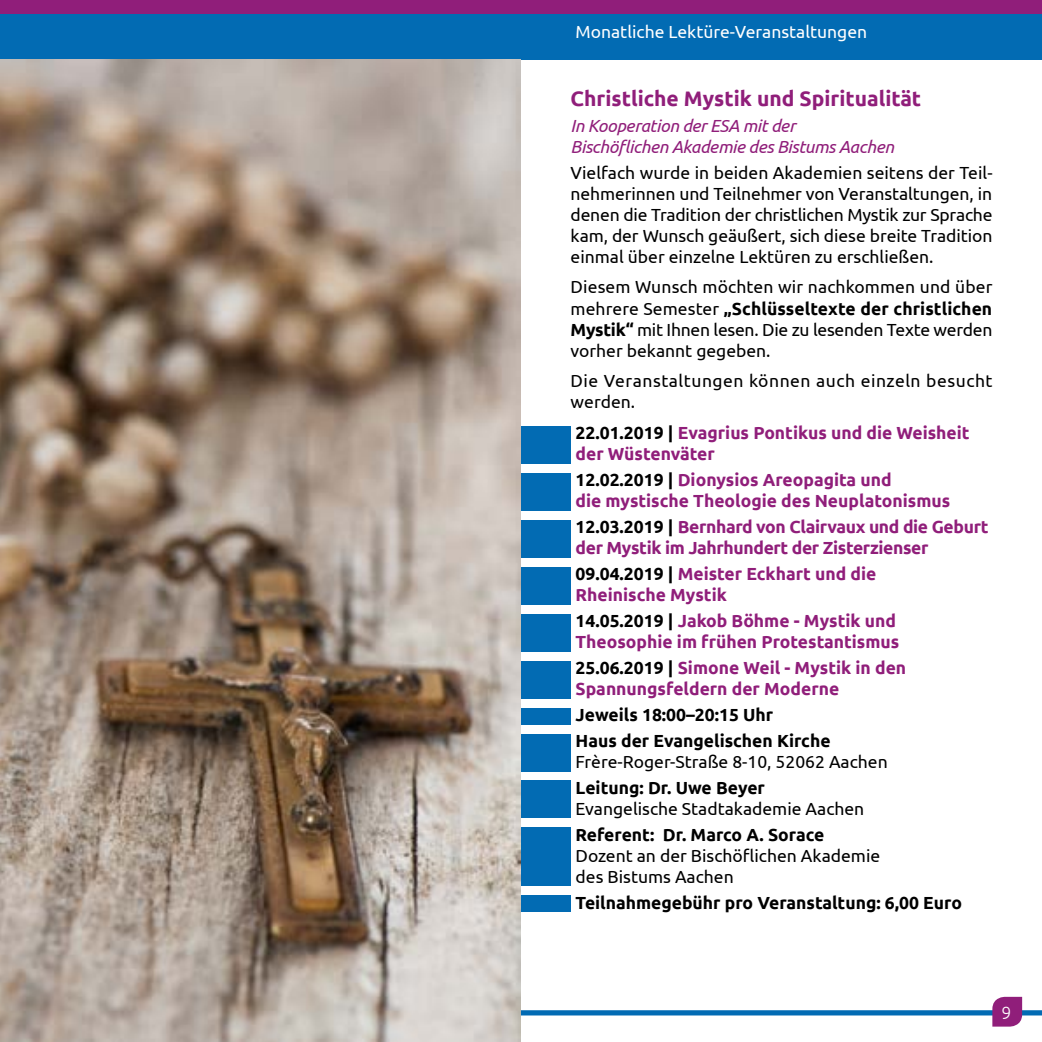
<style>
.page{position:relative;width:1042px;height:1042px;background:#fff}
.page>*{position:absolute;margin:0;border:0;box-sizing:border-box;transform-origin:0 0}
.t1{font:700 21px "Ubuntu";color:#901e7a}
.t2{font:17.5px/21px "Ubuntu";color:#000;text-align:justify}
.t3{font:700 17.5px/21px "Ubuntu";color:#901e7a}
.t4{font:700 17.5px/25.9px "Ubuntu";color:#000}
.t5{font:700 17.5px/21px "Ubuntu";letter-spacing:-.02em;color:#901e7a}
.t6{font:italic 17.5px/21px "Ubuntu";letter-spacing:-.02em;color:#901e7a}
.t7{font:17.5px/21px "Ubuntu";letter-spacing:.03em;color:#000}
.t8{font:17.5px "Ubuntu";color:#fff}
.t9{font:300 17.5px "Ubuntu";color:#fff}
.s1{font-weight:700}
.s2{color:#000}
</style>
<div class="page">
<div style="left:0;top:13px;width:1042px;height:47px;background:#026bb3"></div>
<div style="left:0;top:0;width:1042px;height:13px;background:#901e7a"></div>
<div style="left:0;top:1010px;width:1042px;height:5px;background:#026bb3"></div>
<svg style="left:992px;top:997px;width:30px;height:29px"></svg>
<div style="left:521px;top:426px;width:49px;height:38px;background:#026bb3"></div>
<div style="left:521px;top:473px;width:49px;height:37px;background:#026bb3"></div>
<div style="left:521px;top:520px;width:49px;height:37px;background:#026bb3"></div>
<div style="left:521px;top:567px;width:49px;height:37px;background:#026bb3"></div>
<div style="left:521px;top:614px;width:49px;height:37px;background:#026bb3"></div>
<div style="left:521px;top:660px;width:49px;height:38px;background:#026bb3"></div>
<div style="left:521px;top:707px;width:49px;height:17px;background:#026bb3"></div>
<div style="left:521px;top:733px;width:49px;height:38px;background:#026bb3"></div>
<div style="left:521px;top:780px;width:49px;height:38px;background:#026bb3"></div>
<div style="left:521px;top:827px;width:49px;height:59px;background:#026bb3"></div>
<div style="left:521px;top:895px;width:49px;height:17px;background:#026bb3"></div>
<img style="left:0;top:60px;width:521px;height:982px">
<p class="t8" style="left:575px;top:21px;width:293px">Monatliche Lektüre-Veranstaltungen</p>
<p class="t1" style="left:570px;top:85px;width:352px">Christliche Mystik und Spiritualität</p>
<p class="t6" style="left:570px;top:114px;width:325px">In Kooperation der ESA mit der<br>Bischöflichen Akademie des Bistums Aachen</p>
<p class="t2" style="left:570px;top:161px;width:423px">Vielfach wurde in beiden Akademien seitens der Teil&shy;nehmerinnen und Teilnehmer von Veranstaltungen, in denen die Tradition der christlichen Mystik zur Sprache kam, der Wunsch geäußert, sich diese breite Tradition einmal über einzelne Lektüren zu erschließen.</p>
<p class="t2" style="left:570px;top:276px;width:423px">Diesem Wunsch möchten wir nachkommen und über mehrere Semester <span class="s1">„Schlüsseltexte der christlichen Mystik“</span> mit Ihnen lesen. Die zu lesenden Texte werden vorher bekannt gegeben.</p>
<p class="t7" style="left:570px;top:370px;width:423px">Die Veranstaltungen können auch einzeln besucht werden.</p>
<p class="t3" style="left:575px;top:422px;width:396px"><span class="s2">22.01.2019 |</span> Evagrius Pontikus und die Weisheit der Wüstenväter</p>
<p class="t3" style="left:575px;top:469px;width:376px"><span class="s2">12.02.2019 |</span> Dionysios Areopagita und<br>die mystische Theologie des Neuplatonismus</p>
<p class="t5" style="left:575px;top:516px;width:414px"><span class="s2">12.03.2019 |</span> Bernhard von Clairvaux und die Geburt der Mystik im Jahrhundert der Zisterzienser</p>
<p class="t3" style="left:575px;top:563px;width:302px"><span class="s2">09.04.2019 |</span> Meister Eckhart und die<br>Rheinische Mystik</p>
<p class="t3" style="left:575px;top:610px;width:325px"><span class="s2">14.05.2019 |</span> Jakob Böhme - Mystik und<br>Theosophie im frühen Protestantismus</p>
<p class="t3" style="left:575px;top:657px;width:332px"><span class="s2">25.06.2019 |</span> Simone Weil - Mystik in den<br>Spannungsfeldern der Moderne</p>
<p class="t4" style="left:575px;top:702px;width:256px">Jeweils 18:00–20:15 Uhr<br>Haus der Evangelischen Kirche</p>
<p class="t2" style="left:575px;top:751px;width:314px">Frère-Roger-Straße 8-10, 52062 Aachen</p>
<p class="t4" style="left:575px;top:774px;width:191px">Leitung: Dr. Uwe Beyer</p>
<p class="t2" style="left:575px;top:798px;width:290px">Evangelische Stadtakademie Aachen</p>
<p class="t4" style="left:575px;top:821px;width:250px">Referent: Dr. Marco A. Sorace</p>
<p class="t2" style="left:575px;top:845px;width:306px">Dozent an der Bischöflichen Akademie des Bistums Aachen</p>
<p class="t4" style="left:575px;top:889px;width:388px">Teilnahmegebühr pro Veranstaltung: 6,00 Euro</p>
<p class="t9" style="left:1001px;top:1001px;width:11px">9</p>
</div>
